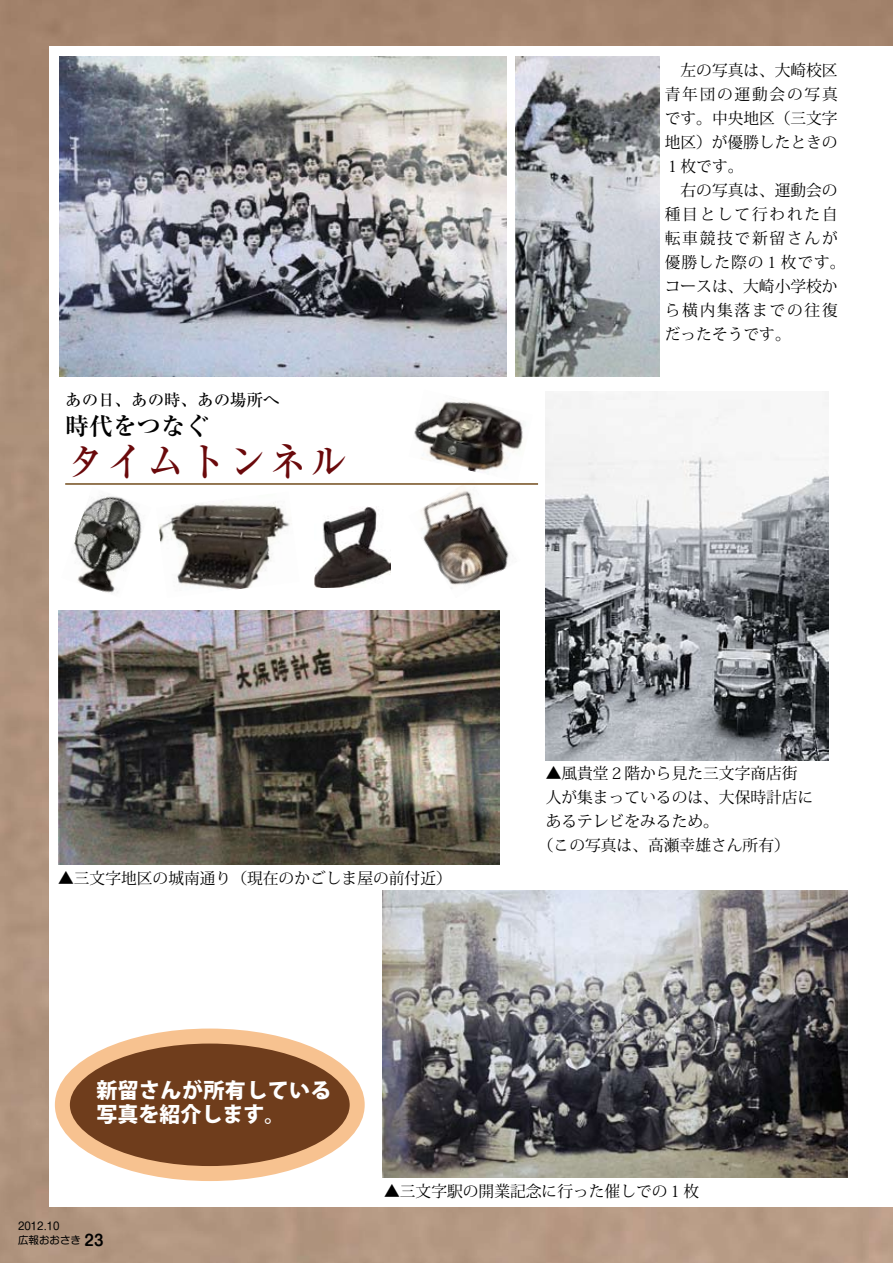
<style>
.page{position:relative;width:893px;height:1263px;background:#fff}
.page>*{position:absolute;margin:0;border:0;box-sizing:border-box;transform-origin:0 0}
.t1{font:500 40.5px "Ryumin Pr 6";color:#6a090b}
.t2{font:700 24px "Ryumin Pr 6";color:#000}
.t3{font:800 21px/24px "Koz Go Pro";letter-spacing:.02em;color:#fff}
.t4{font:500 16.5px "Ryumin Pr 6";color:#000}
.t5{font:15.75px/24px "Koz Min Pro";letter-spacing:.025em;color:#000}
.t6{font:15.75px "Koz Min Pro";color:#000}
.t7{font:10.5px/14.2px "Shin M Go Pr 6";color:#000}
.s1{font-family:"Shin M Go Pr 6 De";font-weight:700;font-size:15px}
</style>
<div class="page">
<img style="left:0;top:0;width:893px;height:1263px">
<div style="left:50px;top:47px;width:843px;height:1160px;background:#fff"></div>
<img style="left:60px;top:56px;width:446px;height:321px">
<div style="left:62px;top:1036px;width:295px;height:137px;background:#6f3d1c;border-radius:50%"></div>
<div style="left:55px;top:1028px;width:310px;height:153px;border:15px solid #f7c290;border-radius:50%"></div>
<img style="left:516px;top:57px;width:143px;height:320px">
<img style="left:58px;top:611px;width:442px;height:253px">
<img style="left:383px;top:891px;width:465px;height:287px">
<img style="left:546px;top:391px;width:282px;height:369px">
<img style="left:421px;top:486px;width:88px;height:103px">
<img style="left:158px;top:501px;width:132px;height:89px">
<img style="left:72px;top:496px;width:70px;height:97px">
<hr style="left:65px;top:483px;width:473px;height:2px;background:#724c1d">
<img style="left:414px;top:400px;width:109px;height:72px">
<img style="left:314px;top:506px;width:76px;height:82px">
<p class="t4" style="left:65px;top:387px;width:216px">あの日、あの時、あの場所へ</p>
<h1 class="t1" style="left:65px;top:430px;width:285px">タイムトンネル</h1>
<h2 class="t2" style="left:65px;top:407px;width:145px">時代をつなぐ</h2>
<p class="t5" style="left:665px;top:58px;width:182px">　左の写真は、大崎校区青年団の運動会の写真です。中央地区（三文字地区）が優勝したときの<br>１枚です。<br>　右の写真は、運動会の種目として行われた自転車競技で新留さんが優勝した際の１枚です。コースは、大崎小学校から横内集落までの往復だったそうです。</p>
<p class="t6" style="left:58px;top:867px;width:395px">▲三文字地区の城南通り（現在のかごしま屋の前付近）</p>
<h3 class="t3" style="left:96px;top:1080px;width:237px">新留さんが所有している写真を紹介します。</h3>
<p class="t6" style="left:546px;top:762px;width:254px">▲風貴堂２階から見た三文字商店街</p>
<p class="t6" style="left:546px;top:786px;width:269px">人が集まっているのは、大保時計店に</p>
<p class="t6" style="left:546px;top:810px;width:175px">あるテレビをみるため。</p>
<p class="t6" style="left:538px;top:834px;width:254px">（この写真は、高瀬幸雄さん所有）</p>
<p class="t7" style="left:18px;top:1218px;width:77px">2012.10<br>広報おおさき <span class="s1">23</span></p>
<p class="t6" style="left:384px;top:1180px;width:316px">▲三文字駅の開業記念に行った催しでの１枚</p>
</div>
